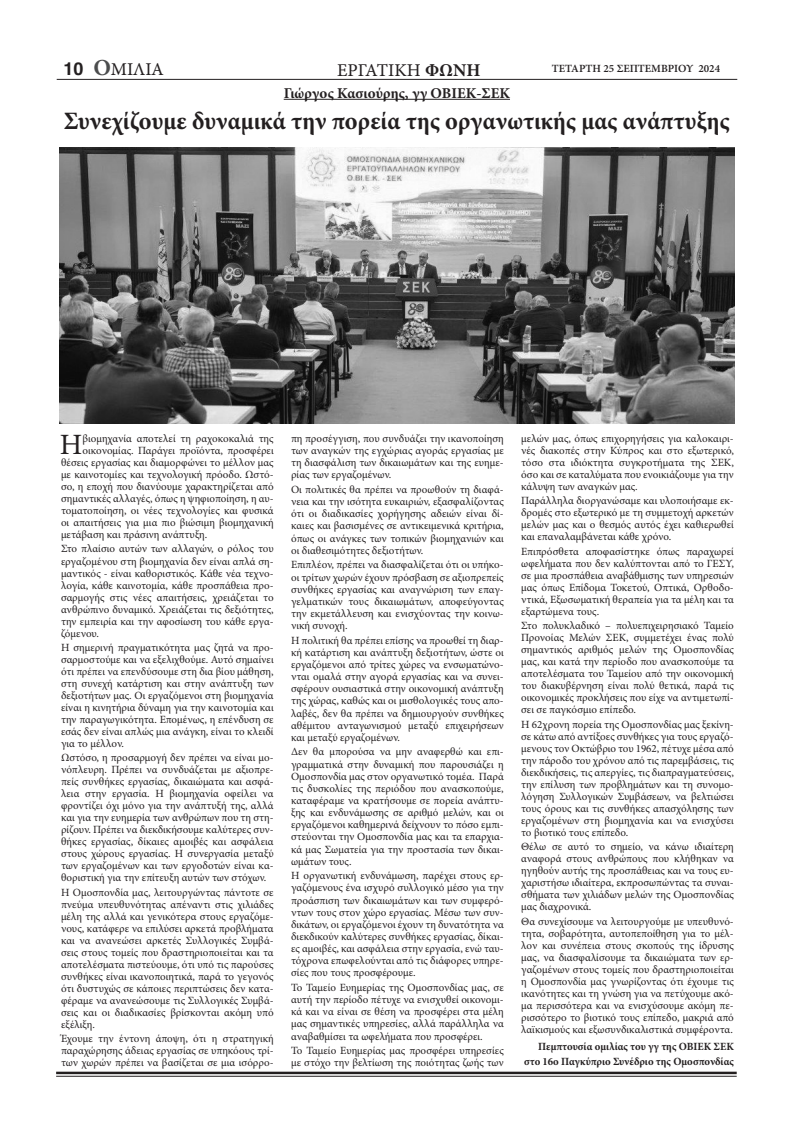
<style>
.page{position:relative;width:794px;height:1134px;background:#fff}
.page>*{position:absolute;margin:0;border:0;box-sizing:border-box;transform-origin:0 0}
.t1{font:29.5px "Minion Pro";color:#231f20}
.t2{font:700 25px "Minion Pro";color:#231f20}
.t3{font:18px "Minion Pro Capt";color:#231f20}
.t4{font:700 18px "Helvetica";color:#231f20}
.t5{font:700 15px "Minion Pro";color:#231f20}
.t6{font:11px/12px "Minion Pro";color:#231f20;text-align:justify}
.t7{font:700 11px "Minion Pro";color:#231f20}
.t8{font:600 11px "Minion Pro";color:#231f20}
.s1{font-family:"Minion Pro";font-weight:700;font-size:23px;color:#4b4c4d}
.s2{font-family:"Minion Pro";font-weight:700}
</style>
<div class="page">
<hr style="left:284px;top:99px;width:226px;height:1px;background:#231f20">
<img style="left:60px;top:147px;width:674px;height:276px">
<hr style="left:56px;top:1072px;width:680px;height:2px;background:#231f20">
<hr style="left:56px;top:1076px;width:680px;height:1px;background:#231f20">
<hr style="left:57px;top:79px;width:680px;height:1px;background:#231f20">
<p class="t4" style="left:63px;top:58px;width:22px">10</p>
<p class="t3" style="left:93px;top:58px;width:72px"><span class="s1">Ο</span>ΜΙΛΙΑ</p>
<p class="t3" style="left:337px;top:59px;width:145px">ΕΡΓΑΤΙΚΗ <span class="s2">ΦΩΝΗ</span></p>
<p class="t8" style="left:552px;top:61px;width:170px">ΤΕΤΑΡΤΗ 25 ΣΕΠΤΕΜΒΡΙΟΥ 2024</p>
<p class="t5" style="left:284px;top:82px;width:228px">Γιώργος Κασιούρης, γγ ΟΒΙΕΚ-ΣΕΚ</p>
<p class="t2" style="left:64px;top:103px;width:667px">Συνεχίζουμε δυναμικά την πορεία της οργανωτικής μας ανάπτυξης</p>
<p class="t1" style="left:60px;top:425px;width:24px">Η</p>
<p class="t6" style="left:82px;top:433px;width:193px">βιομηχανία αποτελεί τη ραχοκοκαλιά της</p>
<p class="t6" style="left:82px;top:445px;width:193px">οικονομίας. Παράγει προϊόντα, προσφέρει</p>
<p class="t6" style="left:61px;top:457px;width:214px">θέσεις εργασίας και διαμορφώνει το μέλλον μας</p>
<p class="t6" style="left:61px;top:469px;width:214px">με καινοτομίες και τεχνολογική πρόοδο. Ωστό-</p>
<p class="t6" style="left:61px;top:481px;width:214px">σο, η εποχή που διανύουμε χαρακτηρίζεται από</p>
<p class="t6" style="left:61px;top:493px;width:214px">σημαντικές αλλαγές, όπως η ψηφιοποίηση, η αυ-</p>
<p class="t6" style="left:61px;top:505px;width:214px">τοματοποίηση, οι νέες τεχνολογίες και φυσικά</p>
<p class="t6" style="left:61px;top:517px;width:214px">οι απαιτήσεις για μια πιο βιώσιμη βιομηχανική</p>
<p class="t6" style="left:61px;top:529px;width:148px">μετάβαση και πράσινη ανάπτυξη.</p>
<p class="t6" style="left:61px;top:543px;width:214px">Στο πλαίσιο αυτών των αλλαγών, ο ρόλος του εργαζομένου στη βιομηχανία δεν είναι απλά ση&shy;μαντικός - είναι καθοριστικός. Κάθε νέα τεχνο&shy;λογία, κάθε καινοτομία, κάθε προσπάθεια προ&shy;σαρμογής στις νέες απαιτήσεις, χρειάζεται το ανθρώπινο δυναμικό. Χρειάζεται τις δεξιότητες, την εμπειρία και την αφοσίωση του κάθε εργα&shy;ζόμενου.</p>
<p class="t6" style="left:61px;top:641px;width:214px">Η σημερινή πραγματικότητα μας ζητά να προ&shy;σαρμοστούμε και να εξελιχθούμε. Αυτό σημαίνει ότι πρέπει να επενδύσουμε στη δια βίου μάθηση, στη συνεχή κατάρτιση και στην ανάπτυξη των δεξιοτήτων μας. Οι εργαζόμενοι στη βιομηχανία είναι η κινητήρια δύναμη για την καινοτομία και την παραγωγικότητα. Επομένως, η επένδυση σε εσάς δεν είναι απλώς μια ανάγκη, είναι το κλειδί για το μέλλον.</p>
<p class="t6" style="left:61px;top:752px;width:214px">Ωστόσο, η προσαρμογή δεν πρέπει να είναι μο&shy;νόπλευρη. Πρέπει να συνδυάζεται με αξιοπρε&shy;πείς συνθήκες εργασίας, δικαιώματα και ασφά&shy;λεια στην εργασία. Η βιομηχανία οφείλει να φροντίζει όχι μόνο για την ανάπτυξή της, αλλά και για την ευημερία των ανθρώπων που τη στη&shy;ρίζουν. Πρέπει να διεκδικήσουμε καλύτερες συν&shy;θήκες εργασίας, δίκαιες αμοιβές και ασφάλεια στους χώρους εργασίας. Η συνεργασία μεταξύ των εργαζομένων και των εργοδοτών είναι κα&shy;θοριστική για την επίτευξη αυτών των στόχων.</p>
<p class="t6" style="left:61px;top:886px;width:214px">Η Ομοσπονδία μας, λειτουργώντας πάντοτε σε πνεύμα υπευθυνότητας απέναντι στις χιλιάδες μέλη της αλλά και γενικότερα στους εργαζόμε&shy;νους, κατάφερε να επιλύσει αρκετά προβλήματα και να ανανεώσει αρκετές Συλλογικές Συμβά&shy;σεις στους τομείς που δραστηριοποιείται και τα αποτελέσματα πιστεύουμε, ότι υπό τις παρούσες συνθήκες είναι ικανοποιητικά, παρά το γεγονός ότι δυστυχώς σε κάποιες περιπτώσεις δεν κατα&shy;φέραμε να ανανεώσουμε τις Συλλογικές Συμβά&shy;σεις και οι διαδικασίες βρίσκονται ακόμη υπό εξέλιξη.</p>
<p class="t6" style="left:61px;top:1033px;width:214px">Έχουμε την έντονη άποψη, ότι η στρατηγική παραχώρησης άδειας εργασίας σε υπηκόους τρί&shy;των χωρών πρέπει να βασίζεται σε μια ισόρρο-</p>
<p class="t6" style="left:291px;top:432px;width:214px">πη προσέγγιση, που συνδυάζει την ικανοποίηση των αναγκών της εγχώριας αγοράς εργασίας με τη διασφάλιση των δικαιωμάτων και της ευημε&shy;ρίας των εργαζομένων.</p>
<p class="t6" style="left:291px;top:483px;width:214px">Οι πολιτικές θα πρέπει να προωθούν τη διαφά&shy;νεια και την ισότητα ευκαιριών, εξασφαλίζοντας ότι οι διαδικασίες χορήγησης αδειών είναι δί&shy;καιες και βασισμένες σε αντικειμενικά κριτήρια, όπως οι ανάγκες των τοπικών βιομηχανιών και οι διαθεσιμότητες δεξιοτήτων.</p>
<p class="t6" style="left:291px;top:559px;width:214px">Επιπλέον, πρέπει να διασφαλίζεται ότι οι υπήκο&shy;οι τρίτων χωρών έχουν πρόσβαση σε αξιοπρεπείς συνθήκες εργασίας και αναγνώριση των επαγ&shy;γελματικών τους δικαιωμάτων, αποφεύγοντας την εκμετάλλευση και ενισχύοντας την κοινω&shy;νική συνοχή.</p>
<p class="t6" style="left:291px;top:634px;width:214px">Η πολιτική θα πρέπει επίσης να προωθεί τη διαρ&shy;κή κατάρτιση και ανάπτυξη δεξιοτήτων, ώστε οι εργαζόμενοι από τρίτες χώρες να ενσωματώνο&shy;νται ομαλά στην αγορά εργασίας και να συνει&shy;σφέρουν ουσιαστικά στην οικονομική ανάπτυξη της χώρας, καθώς και οι μισθολογικές τους απο&shy;λαβές, δεν θα πρέπει να δημιουργούν συνθήκες αθέμιτου ανταγωνισμού μεταξύ επιχειρήσεων και μεταξύ εργαζομένων.</p>
<p class="t6" style="left:291px;top:746px;width:214px">Δεν θα μπορούσα να μην αναφερθώ και επι&shy;γραμματικά στην δυναμική που παρουσιάζει η Ομοσπονδία μας στον οργανωτικό τομέα. Παρά τις δυσκολίες της περιόδου που ανασκοπούμε, καταφέραμε να κρατήσουμε σε πορεία ανάπτυ&shy;ξης και ενδυνάμωσης σε αριθμό μελών, και οι εργαζόμενοι καθημερινά δείχνουν το πόσο εμπι&shy;στεύονται την Ομοσπονδία μας και τα επαρχια&shy;κά μας Σωματεία για την προστασία των δικαι&shy;ωμάτων τους.</p>
<p class="t6" style="left:291px;top:870px;width:214px">Η οργανωτική ενδυνάμωση, παρέχει στους ερ&shy;γαζόμενους ένα ισχυρό συλλογικό μέσο για την προάσπιση των δικαιωμάτων και των συμφερό&shy;ντων τους στον χώρο εργασίας. Μέσω των συν&shy;δικάτων, οι εργαζόμενοι έχουν τη δυνατότητα να διεκδικούν καλύτερες συνθήκες εργασίας, δίκαι&shy;ες αμοιβές, και ασφάλεια στην εργασία, ενώ ταυ&shy;τόχρονα επωφελούνται από τις διάφορες υπηρε&shy;σίες που τους προσφέρουμε.</p>
<p class="t6" style="left:291px;top:981px;width:214px">Το Ταμείο Ευημερίας της Ομοσπονδίας μας, σε αυτή την περίοδο πέτυχε να ενισχυθεί οικονομι&shy;κά και να είναι σε θέση να προσφέρει στα μέλη μας σημαντικές υπηρεσίες, αλλά παράλληλα να αναβαθμίσει τα ωφελήματα που προσφέρει.</p>
<p class="t6" style="left:291px;top:1045px;width:214px">Το Ταμείο Ευημερίας μας προσφέρει υπηρεσίες με στόχο την βελτίωση της ποιότητας ζωής των</p>
<p class="t6" style="left:521px;top:433px;width:214px">μελών μας, όπως επιχορηγήσεις για καλοκαιρι&shy;νές διακοπές στην Κύπρος και στο εξωτερικό, τόσο στα ιδιόκτητα συγκροτήματα της ΣΕΚ, όσο και σε καταλύματα που ενοικιάζουμε για την κάλυψη των αναγκών μας.</p>
<p class="t6" style="left:521px;top:495px;width:214px">Παράλληλα διοργανώσαμε και υλοποιήσαμε εκ&shy;δρομές στο εξωτερικό με τη συμμετοχή αρκετών μελών μας και ο θεσμός αυτός έχει καθιερωθεί και επαναλαμβάνεται κάθε χρόνο.</p>
<p class="t6" style="left:521px;top:545px;width:214px">Επιπρόσθετα αποφασίστηκε όπως παραχωρεί ωφελήματα που δεν καλύπτονται από το ΓΕΣΥ, σε μια προσπάθεια αναβάθμισης των υπηρεσιών μας όπως Επίδομα Τοκετού, Οπτικά, Ορθοδο&shy;ντικά, Εξωσωματική θεραπεία για τα μέλη και τα εξαρτώμενα τους.</p>
<p class="t6" style="left:521px;top:620px;width:214px">Στο πολυκλαδικό – πολυεπιχειρησιακό Ταμείο Προνοίας Μελών ΣΕΚ, συμμετέχει ένας πολύ σημαντικός αριθμός μελών της Ομοσπονδίας μας, και κατά την περίοδο που ανασκοπούμε τα αποτελέσματα του Ταμείου από την οικονομική του διακυβέρνηση είναι πολύ θετικά, παρά τις οικονομικές προκλήσεις που είχε να αντιμετωπί&shy;σει σε παγκόσμιο επίπεδο.</p>
<p class="t6" style="left:521px;top:718px;width:214px">H 62χρονη πορεία της Ομοσπονδίας μας ξεκίνη&shy;σε κάτω από αντίξοες συνθήκες για τους εργαζό&shy;μενους τον Οκτώβριο του 1962, πέτυχε μέσα από την πάροδο του χρόνου από τις παρεμβάσεις, τις διεκδικήσεις, τις απεργίες, τις διαπραγματεύσεις, την επίλυση των προβλημάτων και τη συνομο&shy;λόγηση Συλλογικών Συμβάσεων, να βελτιώσει τους όρους και τις συνθήκες απασχόλησης των εργαζομένων στη βιομηχανία και να ενισχύσει το βιοτικό τους επίπεδο.</p>
<p class="t6" style="left:521px;top:841px;width:214px">Θέλω σε αυτό το σημείο, να κάνω ιδιαίτερη αναφορά στους ανθρώπους που κλήθηκαν να ηγηθούν αυτής της προσπάθειας και να τους ευ&shy;χαριστήσω ιδιαίτερα, εκπροσωπώντας τα συναι&shy;σθήματα των χιλιάδων μελών της Ομοσπονδίας μας διαχρονικά.</p>
<p class="t6" style="left:521px;top:915px;width:214px">Θα συνεχίσουμε να λειτουργούμε με υπευθυνό&shy;τητα, σοβαρότητα, αυτοπεποίθηση για το μέλ&shy;λον και συνέπεια στους σκοπούς της ίδρυσης μας, να διασφαλίσουμε τα δικαιώματα των ερ&shy;γαζομένων στους τομείς που δραστηριοποιείται η Ομοσπονδία μας γνωρίζοντας ότι έχουμε τις ικανότητες και τη γνώση για να πετύχουμε ακό&shy;μα περισσότερα και να ενισχύσουμε ακόμη πε&shy;ρισσότερο το βιοτικό τους επίπεδο, μακριά από λαϊκισμούς και εξωσυνδικαλιστικά συμφέροντα.</p>
<p class="t7" style="left:538px;top:1039px;width:197px">Πεμπτουσία ομιλίας του γγ της ΟΒΙΕΚ ΣΕΚ</p>
<p class="t7" style="left:524px;top:1053px;width:211px">στο 16ο Παγκύπριο Συνέδριο της Ομοσπονδίας</p>
</div>
